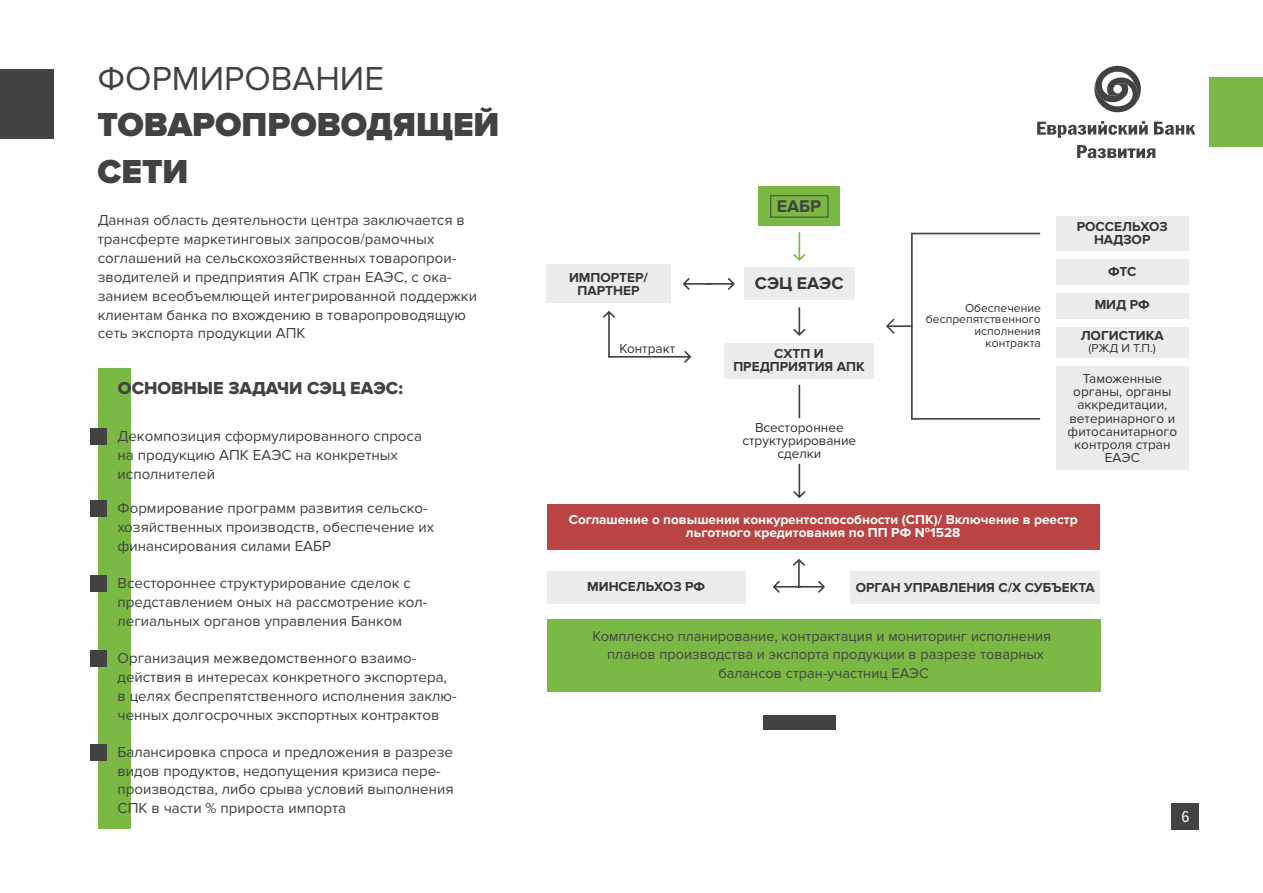
<style>
.page{position:relative;width:1263px;height:893px;background:#fff}
.page>*{position:absolute;margin:0;border:0;box-sizing:border-box;transform-origin:0 0}
.t1{font:900 34.5px/46.2px "Proxima Nova";color:#434242}
.t2{font:34.5px "Proxima Nova";color:#434242}
.t3{font:18px "Proxima Nova Extrabld";color:#434242}
.t4{font:700 17.55px "Proxima Nova";color:#343433}
.t5{font:700 17.55px "Proxima Nova";color:#434242}
.t6{font:16.2px "Proxima Nova Cond";color:#fff}
.t7{font:15px/18.9px "Proxima Nova";color:#434242}
.t8{font:14.55px/18.3px "Proxima Nova";color:#434242;text-align:center}
.t9{font:13.5px/13.2px "Proxima Nova";color:#343433;text-align:center}
.t10{font:700 13.5px/13.2px "Proxima Nova";color:#343433;text-align:center}
.t11{font:700 13.5px/13.2px "Proxima Nova";color:#fefefe;text-align:center}
.t12{font:12px/11.7px "Proxima Nova";color:#343433;text-align:right}
</style>
<div class="page">
<div style="left:1172px;top:803px;width:27px;height:27px;background:#434242"></div>
<svg style="left:1094px;top:65px;width:47px;height:48px"></svg>
<svg style="left:1077px;top:145px;width:78px;height:13px"></svg>
<svg style="left:1154px;top:122px;width:41px;height:13px"></svg>
<svg style="left:1037px;top:121px;width:111px;height:17px"></svg>
<div style="left:1210px;top:77px;width:53px;height:70px;background:#79b944"></div>
<div style="left:547px;top:619px;width:553px;height:73px;background:#79b944"></div>
<div style="left:763px;top:715px;width:72px;height:15px;background:#434242"></div>
<div style="left:0;top:69px;width:53px;height:70px;background:#434242"></div>
<div style="left:98px;top:368px;width:32px;height:460px;background:#79b944"></div>
<div style="left:90px;top:428px;width:16px;height:17px;background:#434242"></div>
<div style="left:90px;top:501px;width:16px;height:16px;background:#434242"></div>
<div style="left:90px;top:575px;width:16px;height:17px;background:#434242"></div>
<div style="left:90px;top:650px;width:16px;height:17px;background:#434242"></div>
<div style="left:90px;top:744px;width:16px;height:17px;background:#434242"></div>
<div style="left:1056px;top:216px;width:132px;height:35px;background:#ebecec"></div>
<div style="left:1056px;top:259px;width:132px;height:26px;background:#ebecec"></div>
<div style="left:1056px;top:293px;width:132px;height:26px;background:#ebecec"></div>
<div style="left:1056px;top:327px;width:132px;height:31px;background:#ebecec"></div>
<div style="left:1056px;top:366px;width:132px;height:104px;background:#ebecec"></div>
<div style="left:547px;top:505px;width:552px;height:45px;background:#ba4444"></div>
<svg style="left:793px;top:232px;width:12px;height:29px"></svg>
<div style="left:744px;top:268px;width:110px;height:32px;background:#ebecec"></div>
<div style="left:759px;top:186px;width:81px;height:40px;background:#79b944"></div>
<svg style="left:683px;top:278px;width:52px;height:12px"></svg>
<div style="left:547px;top:265px;width:124px;height:38px;background:#ebecec"></div>
<svg style="left:793px;top:307px;width:12px;height:29px"></svg>
<div style="left:724px;top:343px;width:150px;height:36px;background:#ebecec"></div>
<svg style="left:603px;top:311px;width:88px;height:52px"></svg>
<svg style="left:793px;top:385px;width:12px;height:113px"></svg>
<div style="left:547px;top:571px;width:199px;height:33px;background:#ebecec"></div>
<div style="left:851px;top:571px;width:249px;height:33px;background:#ebecec"></div>
<svg style="left:773px;top:559px;width:52px;height:34px"></svg>
<hr style="left:911px;top:418px;width:129px;height:2px;background:#434242">
<hr style="left:911px;top:233px;width:2px;height:187px;background:#434242">
<hr style="left:911px;top:233px;width:129px;height:1px;background:#434242">
<hr style="left:887px;top:325px;width:26px;height:2px;background:#434242">
<svg style="left:886px;top:319px;width:8px;height:15px"></svg>
<h1 class="t2" style="left:97px;top:59px;width:288px">ФОРМИРОВАНИЕ</h1>
<h1 class="t1" style="left:97px;top:103px;width:403px">ТОВАРОПРОВОДЯЩЕЙ<br>СЕТИ</h1>
<p class="t7" style="left:98px;top:211px;width:381px">Данная область деятельности центра заключается в трансферте маркетинговых запросов/рамочных соглашений на сельскохозяйственных товаропрои&shy;зводителей и предприятия АПК стран ЕАЭС, с ока&shy;занием всеобъемлющей интегрированной поддержки клиентам банка по вхождению в товаропроводящую сеть экспорта продукции АПК</p>
<p class="t3" style="left:118px;top:378px;width:287px">ОСНОВНЫЕ ЗАДАЧИ СЭЦ ЕАЭС:</p>
<p class="t7" style="left:118px;top:427px;width:306px">Декомпозиция сформулированного спроса на продукцию АПК ЕАЭС на конкретных исполнителей</p>
<p class="t7" style="left:118px;top:499px;width:318px">Формирование программ развития сельско&shy;хозяйственных производств, обеспечение их финансирования силами ЕАБР</p>
<p class="t7" style="left:118px;top:574px;width:311px">Всестороннее структурирование сделок с представлением оных на рассмотрение кол&shy;легиальных органов управления Банком</p>
<p class="t7" style="left:118px;top:649px;width:341px">Организация межведомственного взаимо&shy;действия в интересах конкретного экспортера, в целях беспрепятственного исполнения заклю&shy;ченных долгосрочных экспортных контрактов</p>
<p class="t7" style="left:118px;top:743px;width:338px">Балансировка спроса и предложения в разрезе видов продуктов, недопущения кризиса пере&shy;производства, либо срыва условий выполнения СПК в части % прироста импорта</p>
<p class="t10" style="left:569px;top:271px;width:81px">ИМПОРТЕР/<br>ПАРТНЕР</p>
<p class="t9" style="left:619px;top:342px;width:57px">Контракт</p>
<p class="t5" style="left:777px;top:196px;width:46px">ЕАБР</p>
<p class="t4" style="left:755px;top:273px;width:90px">СЭЦ ЕАЭС</p>
<p class="t10" style="left:733px;top:347px;width:133px">СХТП И<br>ПРЕДПРИЯТИЯ АПК</p>
<p class="t9" style="left:742px;top:421px;width:115px">Всестороннее структурирование сделки</p>
<p class="t12" style="left:926px;top:302px;width:116px">Обеспечение беспрепятственного исполнения контракта</p>
<p class="t10" style="left:1077px;top:220px;width:93px">РОССЕЛЬХОЗ<br>НАДЗОР</p>
<p class="t10" style="left:1108px;top:265px;width:30px">ФТС</p>
<p class="t10" style="left:1095px;top:299px;width:57px">МИД РФ</p>
<p class="t10" style="left:1081px;top:329px;width:85px">ЛОГИСТИКА</p>
<p class="t12" style="left:1088px;top:342px;width:69px">(РЖД И Т.П.)</p>
<p class="t9" style="left:1067px;top:372px;width:111px">Таможенные органы, органы аккредитации, ветеринарного и фитосанитарного контроля стран<br>ЕАЭС</p>
<p class="t11" style="left:569px;top:513px;width:510px">Соглашение о повышении конкурентоспособности (СПК)/ Включение в реестр льготного кредитования по ПП РФ №1528</p>
<p class="t10" style="left:587px;top:580px;width:119px">МИНСЕЛЬХОЗ РФ</p>
<p class="t10" style="left:856px;top:581px;width:240px">ОРГАН УПРАВЛЕНИЯ С/Х СУБЪЕКТА</p>
<p class="t8" style="left:592px;top:627px;width:460px">Комплексно планирование, контрактация и мониторинг исполнения планов производства и экспорта продукции в разрезе товарных балансов стран-участниц ЕАЭС</p>
<p class="t6" style="left:1181px;top:807px;width:10px">6</p>
</div>
